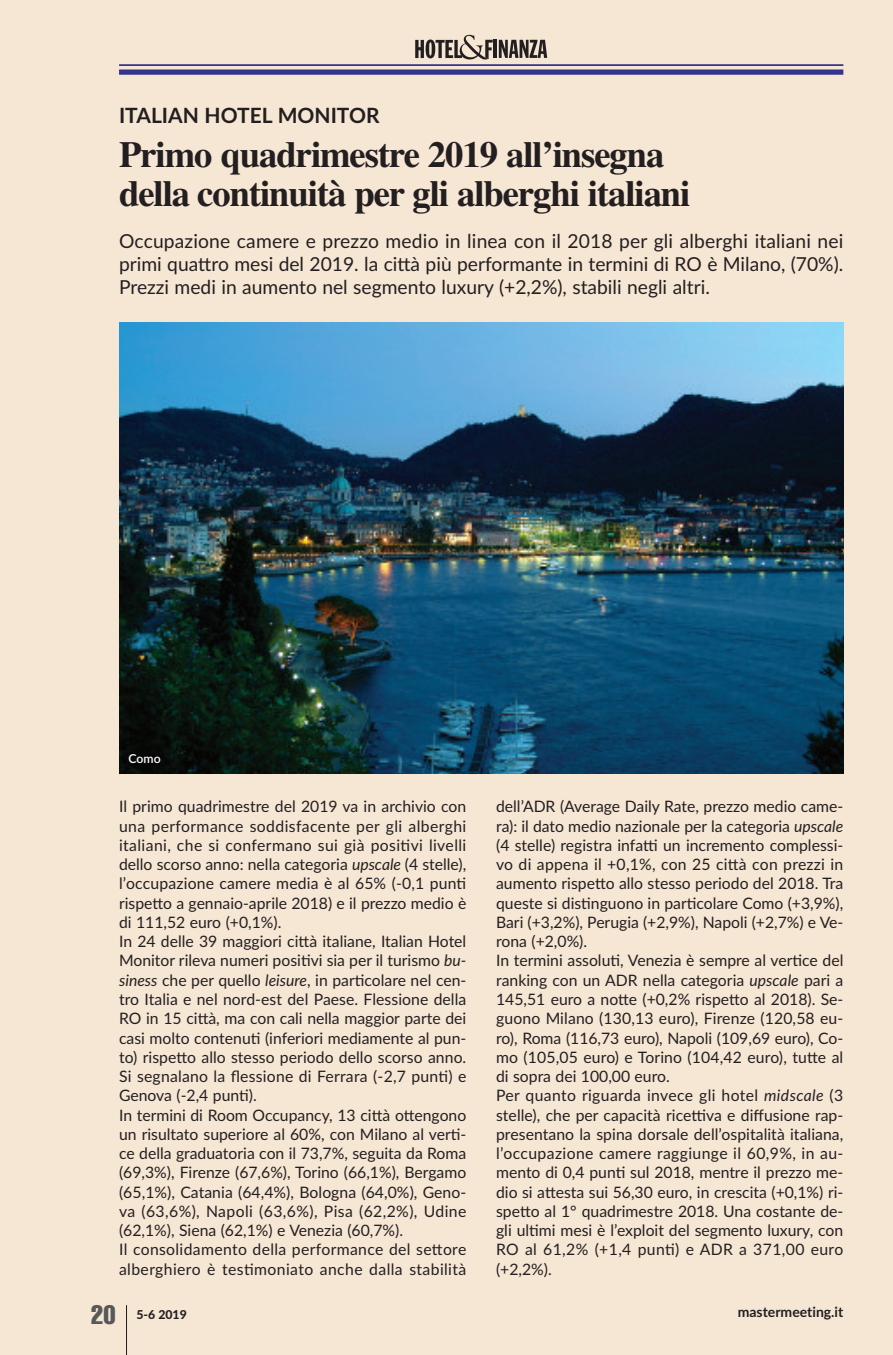
<style>
.page{position:relative;width:893px;height:1355px;background:#fff}
.page>*{position:absolute;margin:0;border:0;box-sizing:border-box;transform-origin:0 0}
.t1{font:700 36.75px/38.5px "Times";letter-spacing:-.03em;color:#231f20}
.t2{font:extra-condensed 26.25px "Helvetica";color:#57585a}
.t3{font:700 21px "Lato";color:#231f20}
.t4{font:19.25px/22.8px "Lato";color:#231f20;text-align:justify}
.t5{font:15.75px/19.2px "Lato";color:#231f20}
.t6{font:700 14px "Lato";color:#231f20}
.t7{font:800 12.25px "Lato";color:#231f20}
.t8{font:600 12.25px "Lato";color:#fff}
.s1{font-style:italic}
</style>
<div class="page">
<div style="left:0;top:0;width:893px;height:1354px;background:#f6e6d4"></div>
<hr style="left:119px;top:64px;width:724px;height:2px;background:#35348d">
<div style="left:119px;top:69px;width:724px;height:6px;background:#35348d"></div>
<hr style="left:494px;top:40px;width:3px;height:18px;background:#231f20">
<svg style="left:499px;top:40px;width:48px;height:18px"></svg>
<svg style="left:415px;top:35px;width:78px;height:24px"></svg>
<hr style="left:126px;top:1305px;width:1px;height:49px;background:#231f20">
<img style="left:119px;top:322px;width:724px;height:451px">
<h3 class="t3" style="left:119px;top:104px;width:262px">ITALIAN HOTEL MONITOR</h3>
<h1 class="t1" style="left:119px;top:135px;width:573px">Primo quadrimestre 2019 all’insegna della continuità per gli alberghi italiani</h1>
<p class="t4" style="left:119px;top:230px;width:726px">Occupazione camere e prezzo medio in linea con il 2018 per gli alberghi italiani nei primi quattro mesi del 2019. la città più performante in termini di RO è Milano, (70%).<br>Prezzi medi in aumento nel segmento luxury (+2,2%), stabili negli altri.</p>
<p class="t8" style="left:128px;top:752px;width:34px">Como</p>
<p class="t5" style="left:119px;top:797px;width:349px">Il primo quadrimestre del 2019 va in archivio con una performance soddisfacente per gli alberghi italiani, che si confermano sui già positivi livelli dello scorso anno: nella categoria <span class="s1">upscale</span> (4 stelle), l’occupazione camere media è al 65% (-0,1 punti rispetto a gennaio-aprile 2018) e il prezzo medio è di 111,52 euro (+0,1%).<br>In 24 delle 39 maggiori città italiane, Italian Hotel Monitor rileva numeri positivi sia per il turismo <span class="s1">bu&shy;siness</span> che per quello <span class="s1">leisure</span>, in particolare nel cen&shy;tro Italia e nel nord-est del Paese. Flessione della RO in 15 città, ma con cali nella maggior parte dei casi molto contenuti (inferiori mediamente al pun&shy;to) rispetto allo stesso periodo dello scorso anno.<br>Si segnalano la flessione di Ferrara (-2,7 punti) e Genova (-2,4 punti).<br>In termini di Room Occupancy, 13 città ottengono un risultato superiore al 60%, con Milano al verti&shy;ce della graduatoria con il 73,7%, seguita da Roma (69,3%), Firenze (67,6%), Torino (66,1%), Bergamo (65,1%), Catania (64,4%), Bologna (64,0%), Geno&shy;va (63,6%), Napoli (63,6%), Pisa (62,2%), Udine (62,1%), Siena (62,1%) e Venezia (60,7%).<br>Il consolidamento della performance del settore alberghiero è testimoniato anche dalla stabilità</p>
<p class="t5" style="left:496px;top:797px;width:349px">dell’ADR (Average Daily Rate, prezzo medio came&shy;ra): il dato medio nazionale per la categoria <span class="s1">upscale </span>(4 stelle) registra infatti un incremento complessi&shy;vo di appena il +0,1%, con 25 città con prezzi in aumento rispetto allo stesso periodo del 2018. Tra queste si distinguono in particolare Como (+3,9%), Bari (+3,2%), Perugia (+2,9%), Napoli (+2,7%) e Ve&shy;rona (+2,0%).<br>In termini assoluti, Venezia è sempre al vertice del ranking con un ADR nella categoria <span class="s1">upscale</span> pari a 145,51 euro a notte (+0,2% rispetto al 2018). Se&shy;guono Milano (130,13 euro), Firenze (120,58 eu&shy;ro), Roma (116,73 euro), Napoli (109,69 euro), Co&shy;mo (105,05 euro) e Torino (104,42 euro), tutte al di sopra dei 100,00 euro.<br>Per quanto riguarda invece gli hotel <span class="s1">midscale</span> (3 stelle), che per capacità ricettiva e diffusione rap&shy;presentano la spina dorsale dell’ospitalità italiana, l’occupazione camere raggiunge il 60,9%, in au&shy;mento di 0,4 punti sul 2018, mentre il prezzo me&shy;dio si attesta sui 56,30 euro, in crescita (+0,1%) ri&shy;spetto al 1° quadrimestre 2018. Una costante de&shy;gli ultimi mesi è l’exploit del segmento luxury, con RO al 61,2% (+1,4 punti) e ADR a 371,00 euro (+2,2%).</p>
<h2 class="t2" style="left:91px;top:1305px;width:26px">20</h2>
<p class="t7" style="left:136px;top:1307px;width:52px">5-6 2019</p>
<p class="t6" style="left:738px;top:1303px;width:107px">mastermeeting.it</p>
</div>
